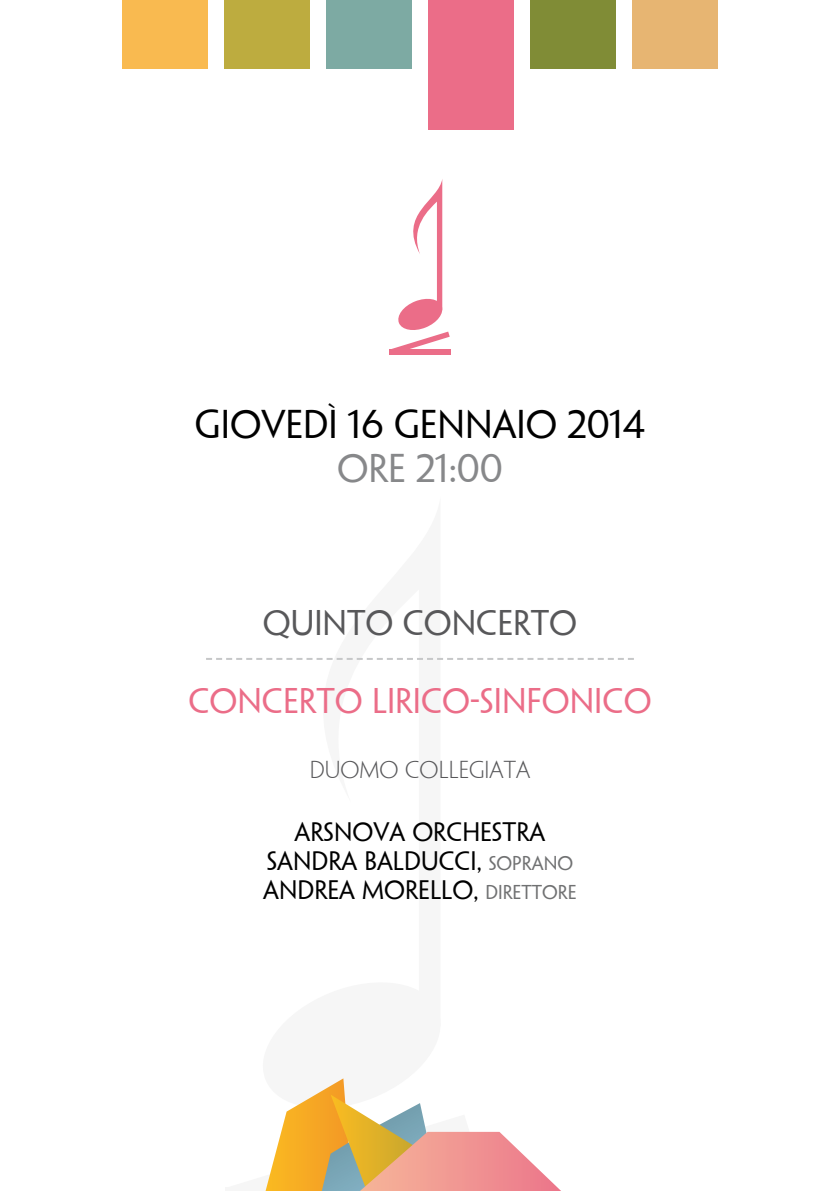
<style>
.page{position:relative;width:840px;height:1191px;background:#fff}
.page>*{position:absolute;margin:0;border:0;box-sizing:border-box;transform-origin:0 0}
.t1{font:36px "Penumbra";color:#000}
.t2{font:36px "Penumbra";color:#87888a}
.t3{font:32px "Penumbra";color:#eb6d88}
.t4{font:32px "Penumbra";color:#58585a}
.t5{font:24px/28.8px "Penumbra";color:#000;text-align:center}
.t6{font:300 22px "Penumbra";color:#58585a}
.s1{font-size:18px;color:#707172}
</style>
<div class="page">
<svg style="left:206px;top:658px;width:427px;height:2px"></svg>
<div style="left:122px;top:0;width:85px;height:68px;background:#f9ba50"></div>
<div style="left:224px;top:0;width:85px;height:68px;background:#bdac3f"></div>
<div style="left:326px;top:0;width:85px;height:68px;background:#7daaa3"></div>
<div style="left:428px;top:0;width:85px;height:130px;background:#eb6d88"></div>
<div style="left:530px;top:0;width:85px;height:68px;background:#808c36"></div>
<div style="left:632px;top:0;width:85px;height:68px;background:#e7b572"></div>
<svg style="left:265px;top:1078px;width:296px;height:113px"></svg>
<div style="left:389px;top:350px;width:61px;height:5px;background:#eb6d88"></div>
<svg style="left:389px;top:179px;width:60px;height:171px"></svg>
<h1 class="t1" style="left:195px;top:403px;width:451px">GIOVEDÌ 16 GENNAIO 2014</h1>
<h1 class="t2" style="left:337px;top:447px;width:167px">ORE 21:00</h1>
<h2 class="t4" style="left:263px;top:604px;width:315px">QUINTO CONCERTO</h2>
<h2 class="t3" style="left:188px;top:682px;width:464px">CONCERTO LIRICO-SINFONICO</h2>
<p class="t6" style="left:309px;top:757px;width:222px">DUOMO COLLEGIATA</p>
<p class="t5" style="left:263px;top:817px;width:315px">ARSNOVA ORCHESTRA<br>SANDRA BALDUCCI, <span class="s1">SOPRANO<br></span>ANDREA MORELLO, <span class="s1">DIRETTORE</span></p>
</div>
